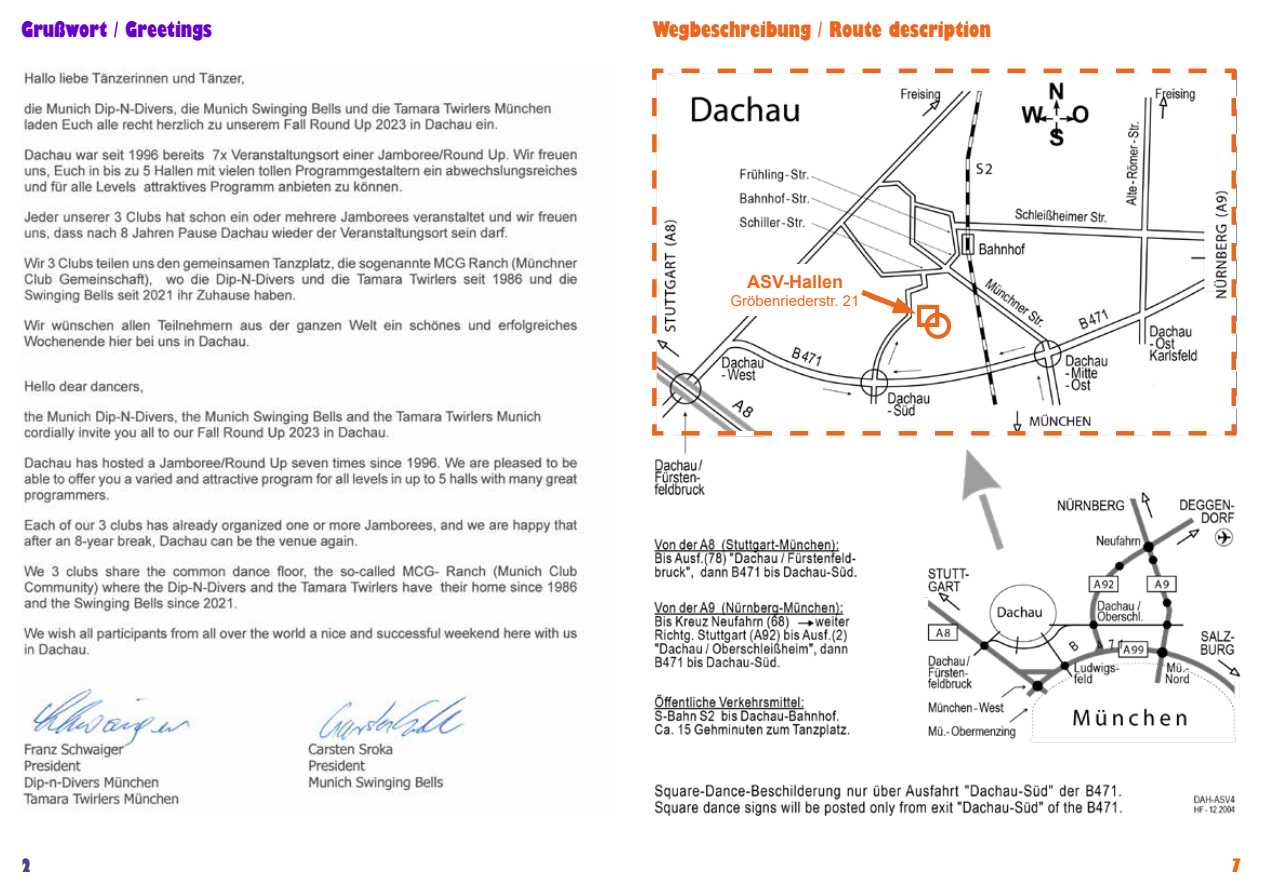
<style>
.page{position:relative;width:1263px;height:893px;background:#fff}
.page>*{position:absolute;margin:0;border:0;box-sizing:border-box;transform-origin:0 0}
.t1{font:800 condensed 21px "Gill Sans";color:#ec671d}
.t2{font:800 condensed 21px "Gill Sans";color:#60c}
.t3{font:700 18px "Arial";color:#ec671d}
.t4{font:800 condensed 18px "Gill Sans";color:#533c90}
.t5{font:800 condensed 18px "Gill Sans";color:#ec671d}
.t6{font:15px "Arial";color:#ec671d}
</style>
<div class="page">
<img style="left:22px;top:68px;width:562px;height:744px">
<img style="left:654px;top:438px;width:587px;height:378px">
<svg style="left:652px;top:68px;width:585px;height:370px"></svg>
<div style="left:913px;top:298px;width:39px;height:43px;background:#fff"></div>
<div style="left:925px;top:312px;width:26px;height:27px;border:4px solid #ec671d;border-radius:50%"></div>
<div style="left:917px;top:305px;width:22px;height:22px;border:4px solid #ec671d"></div>
<div style="left:723px;top:265px;width:144px;height:51px;background:#fff"></div>
<svg style="left:861px;top:285px;width:55px;height:30px"></svg>
<p class="t2" style="left:21px;top:16px;width:192px">Grußwort / Greetings</p>
<p class="t1" style="left:653px;top:16px;width:340px">Wegbeschreibung / Route description</p>
<p class="t3" style="left:747px;top:269px;width:98px">ASV-Hallen</p>
<p class="t6" style="left:730px;top:290px;width:131px">Gröbenriederstr. 21</p>
<p class="t4" style="left:21px;top:854px;width:12px">2</p>
<p class="t5" style="left:1231px;top:854px;width:12px">7</p>
</div>
